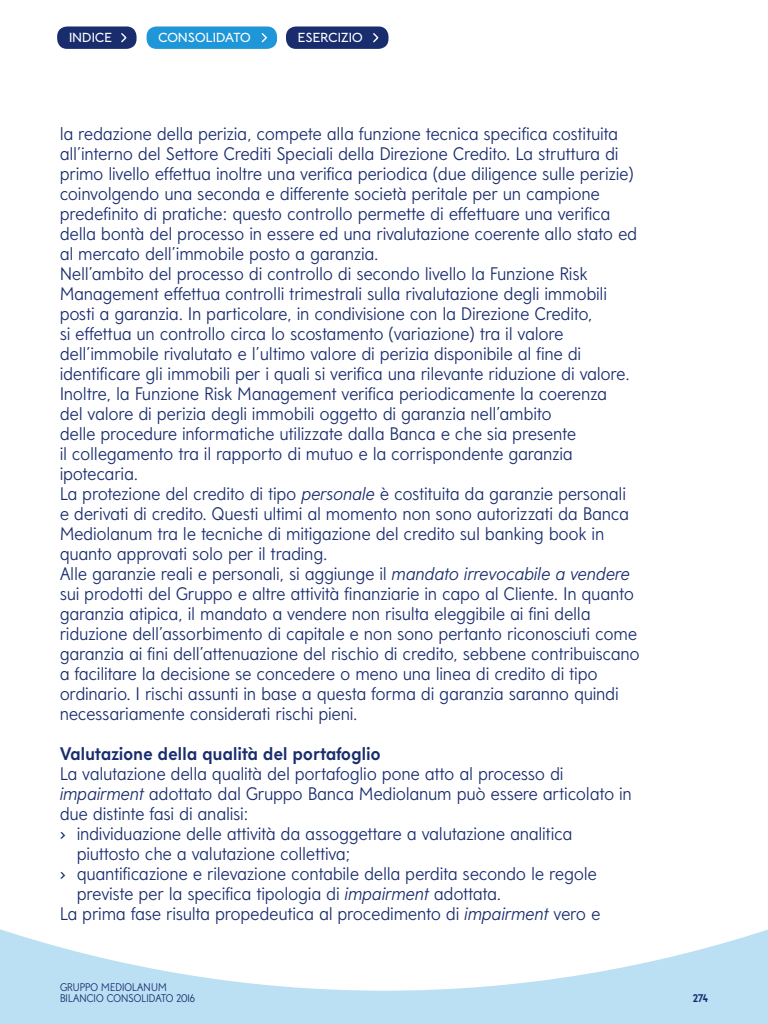
<style>
.page{position:relative;width:768px;height:1024px;background:#fff}
.page>*{position:absolute;margin:0;border:0;box-sizing:border-box;transform-origin:0 0}
.t1{font:300 18px/20px "Mediolanum Sans";letter-spacing:.02em;color:#192d6e}
.t2{font:700 18px "Mediolanum Sans";letter-spacing:.02em;color:#192d6e}
.t3{font:13px "Mediolanum Semi serif Headline Regular";letter-spacing:.015em;color:#fff}
.t4{font:300 11px/11px "Mediolanum Sans";letter-spacing:.01em;color:#192d6e}
.t5{font:700 11px "Mediolanum Sans";color:#192d6e}
.s1{font-style:italic}
.s2{font-family:"Inter Face";font-weight:400}
</style>
<div class="page">
<svg style="left:0;top:929px;width:768px;height:95px;fill:#bbdff3"></svg>
<div style="left:57px;top:26px;width:80px;height:23px;background:#192d6e;border-radius:10px"></div>
<svg style="left:121px;top:33px;width:6px;height:10px"></svg>
<div style="left:147px;top:26px;width:130px;height:23px;background:#1e96d7;border-radius:10px"></div>
<svg style="left:261px;top:33px;width:6px;height:10px"></svg>
<div style="left:286px;top:26px;width:103px;height:23px;background:#192d6e;border-radius:10px"></div>
<svg style="left:373px;top:33px;width:6px;height:10px"></svg>
<p class="t3" style="left:69px;top:30px;width:44px">INDICE</p>
<p class="t3" style="left:158px;top:30px;width:94px">CONSOLIDATO</p>
<p class="t3" style="left:298px;top:30px;width:66px">ESERCIZIO</p>
<p class="t1" style="left:60px;top:124px;width:581px">la redazione della perizia, compete alla funzione tecnica specifica costituita all’interno del Settore Crediti Speciali della Direzione Credito. La struttura di primo livello effettua inoltre una verifica periodica (due diligence sulle perizie) coinvolgendo una seconda e differente società peritale per un campione predefinito di pratiche: questo controllo permette di effettuare una verifica della bontà del processo in essere ed una rivalutazione coerente allo stato ed al mercato dell’immobile posto a garanzia.<br>Nell’ambito del processo di controllo di secondo livello la Funzione Risk Management effettua controlli trimestrali sulla rivalutazione degli immobili posti a garanzia. In particolare, in condivisione con la Direzione Credito,<br>si effettua un controllo circa lo scostamento (variazione) tra il valore dell’immobile rivalutato e l’ultimo valore di perizia disponibile al fine di identificare gli immobili per i quali si verifica una rilevante riduzione di valore.<br>Inoltre, la Funzione Risk Management verifica periodicamente la coerenza<br>del valore di perizia degli immobili oggetto di garanzia nell’ambito<br>delle procedure informatiche utilizzate dalla Banca e che sia presente<br>il collegamento tra il rapporto di mutuo e la corrispondente garanzia ipotecaria.<br>La protezione del credito di tipo <span class="s1">personale</span> è costituita da garanzie personali<br>e derivati di credito. Questi ultimi al momento non sono autorizzati da Banca Mediolanum tra le tecniche di mitigazione del credito sul banking book in quanto approvati solo per il trading.<br>Alle garanzie reali e personali, si aggiunge il <span class="s1">mandato irrevocabile a vendere </span>sui prodotti del Gruppo e altre attività finanziarie in capo al Cliente. In quanto garanzia atipica, il mandato a vendere non risulta eleggibile ai fini della riduzione dell’assorbimento di capitale e non sono pertanto riconosciuti come garanzia ai fini dell’attenuazione del rischio di credito, sebbene contribuiscano a facilitare la decisione se concedere o meno una linea di credito di tipo ordinario. I rischi assunti in base a questa forma di garanzia saranno quindi necessariamente considerati rischi pieni.</p>
<p class="t2" style="left:60px;top:743px;width:322px">Valutazione della qualità del portafoglio</p>
<p class="t1" style="left:60px;top:764px;width:505px">La valutazione della qualità del portafoglio pone atto al processo di</p>
<p class="t1" style="left:60px;top:784px;width:573px"><span class="s1">impairment</span> adottato dal Gruppo Banca Mediolanum può essere articolato in</p>
<p class="t1" style="left:60px;top:804px;width:190px">due distinte fasi di analisi:</p>
<p class="t1" style="left:60px;top:824px;width:514px"><span class="s2">›</span> individuazione delle attività da assoggettare a valutazione analitica</p>
<p class="t1" style="left:77px;top:844px;width:275px">piuttosto che a valutazione collettiva;</p>
<p class="t1" style="left:60px;top:864px;width:538px"><span class="s2">›</span> quantificazione e rilevazione contabile della perdita secondo le regole</p>
<p class="t1" style="left:77px;top:884px;width:425px">previste per la specifica tipologia di <span class="s1">impairment</span> adottata.</p>
<p class="t1" style="left:60px;top:904px;width:542px">La prima fase risulta propedeutica al procedimento di <span class="s1">impairment</span> vero e</p>
<p class="t4" style="left:60px;top:982px;width:137px">GRUPPO MEDIOLANUM<br>BILANCIO CONSOLIDATO 2016</p>
<p class="t5" style="left:693px;top:992px;width:17px">274</p>
</div>
